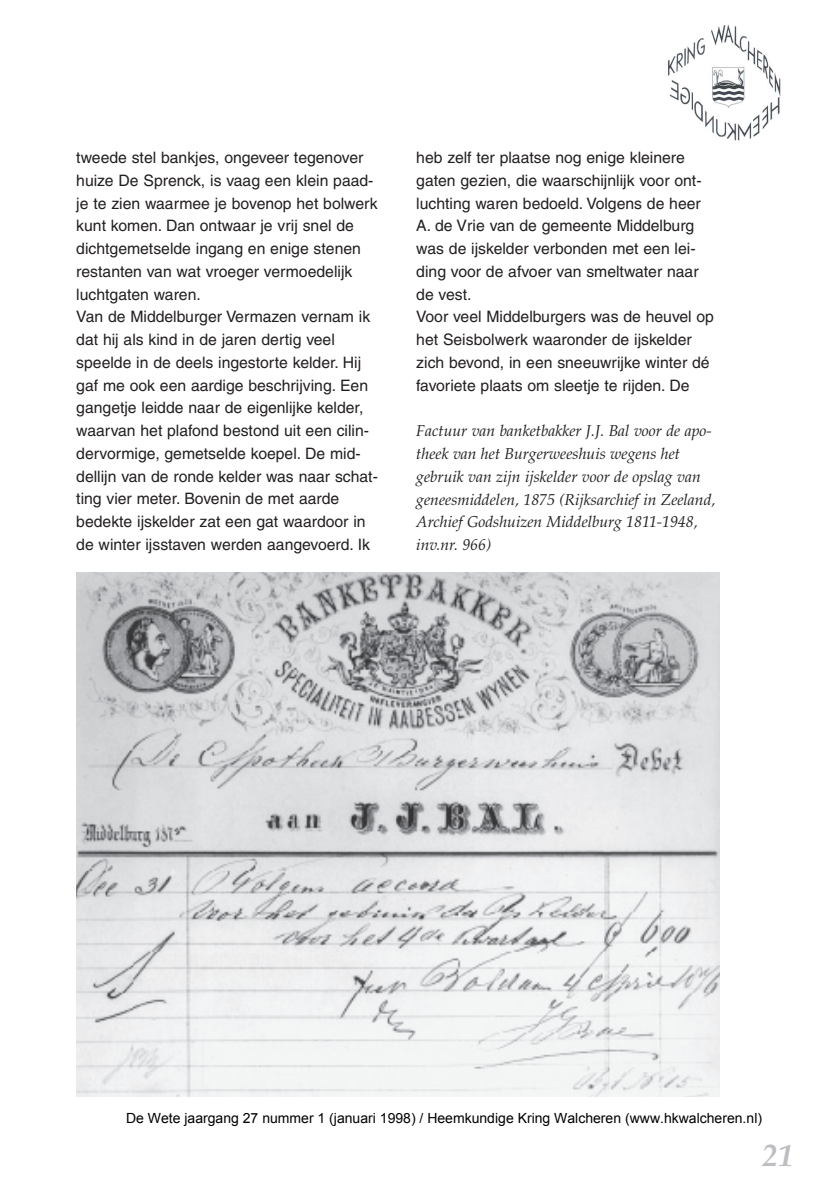
<style>
.page{position:relative;width:819px;height:1191px;background:#fff}
.page>*{position:absolute;margin:0;border:0;box-sizing:border-box;transform-origin:0 0}
.t1{font:italic 700 31.5px "Palatino";color:#bdbec1}
.t2{font:15.75px/22.8px "Helvetica";color:#231f20}
.t3{font:italic 15.75px/22.8px "Palatino";color:#231f20}
.t4{font:14px "Arial";color:#000}
</style>
<div class="page">
<img style="left:667px;top:24px;width:114px;height:117px">
<img style="left:76px;top:573px;width:643px;height:523px">
<p class="t2" style="left:76px;top:148px;width:303px">tweede stel bankjes, ongeveer tegenover huize De Sprenck, is vaag een klein paad&shy;je te zien waarmee je bovenop het bolwerk kunt komen. Dan ontwaar je vrij snel de dichtgemetselde ingang en enige stenen restanten van wat vroeger vermoedelijk luchtgaten waren.<br>Van de Middelburger Vermazen vernam ik dat hij als kind in de jaren dertig veel speelde in de deels ingestorte kelder. Hij gaf me ook een aardige beschrijving. Een gangetje leidde naar de eigenlijke kelder, waarvan het plafond bestond uit een cilin&shy;dervormige, gemetselde koepel. De mid&shy;dellijn van de ronde kelder was naar schat&shy;ting vier meter. Bovenin de met aarde bedekte ijskelder zat een gat waardoor in de winter ijsstaven werden aangevoerd. Ik</p>
<p class="t2" style="left:416px;top:148px;width:299px">heb zelf ter plaatse nog enige kleinere gaten gezien, die waarschijnlijk voor ont&shy;luchting waren bedoeld. Volgens de heer A. de Vrie van de gemeente Middelburg was de ijskelder verbonden met een lei&shy;ding voor de afvoer van smeltwater naar de vest.<br>Voor veel Middelburgers was de heuvel op het Seisbolwerk waaronder de ijskelder zich bevond, in een sneeuwrijke winter dé favoriete plaats om sleetje te rijden. De</p>
<p class="t3" style="left:416px;top:421px;width:301px">Factuur van banketbakker J.J. Bal voor de apo&shy;theek van het Burgerweeshuis wegens het gebruik van zijn ijskelder voor de opslag van geneesmiddelen, 1875 (Rijksarchief in Zeeland, Archief Godshuizen Middelburg 1811-1948, inv.nr. 966)</p>
<p class="t4" style="left:126px;top:1109px;width:637px">De Wete jaargang 27 nummer 1 (januari 1998) / Heemkundige Kring Walcheren (www.hkwalcheren.nl)</p>
<h1 class="t1" style="left:762px;top:1143px;width:33px">21</h1>
</div>
